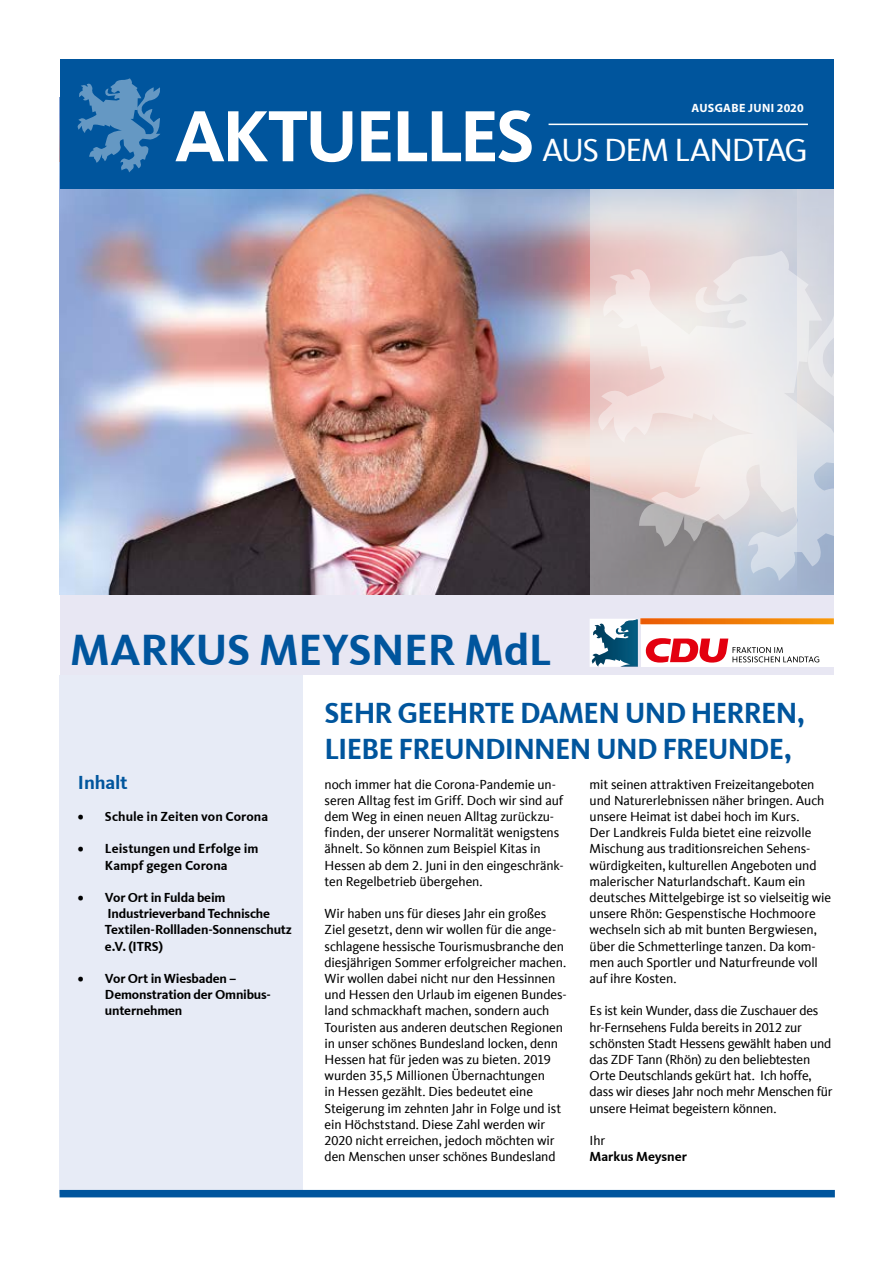
<style>
.page{position:relative;width:893px;height:1263px;background:#fff}
.page>*{position:absolute;margin:0;border:0;box-sizing:border-box;transform-origin:0 0}
.t1{font:700 75px "CDU Kievit Tab";letter-spacing:-.045em;color:#fff}
.t2{font:700 45px "CDU Kievit Tab";letter-spacing:-.01em;color:#00559d}
.t3{font:33px "CDU Kievit Tab";letter-spacing:-.045em;color:#fff}
.t4{font:700 30px/36px "CDU Kievit Tab";letter-spacing:-.025em;color:#00559d}
.t5{font:700 19.5px "CDU Kievit Tab";letter-spacing:-.01em;color:#00559d}
.t6{font:13.5px/16.2px "CDU Kievit Tab";letter-spacing:-.01em;color:#000}
.t7{font:700 13.5px/16.2px "CDU Kievit Tab";letter-spacing:-.01em;color:#000}
.t8{font:700 12px "Myriad Pro";letter-spacing:.03em;color:#fff}
</style>
<div class="page">
<div style="left:60px;top:675px;width:243px;height:519px;background:#e7ebf6"></div>
<div style="left:60px;top:60px;width:773px;height:615px;background:#e8e7f3"></div>
<img style="left:60px;top:189px;width:530px;height:405px">
<div style="left:60px;top:60px;width:773px;height:129px;background:#00559d"></div>
<svg style="left:77px;top:78px;width:83px;height:94px"></svg>
<hr style="left:549px;top:124px;width:259px;height:1px;background:#fff">
<div style="left:641px;top:624px;width:192px;height:43px;background:#fff"></div>
<img style="left:641px;top:619px;width:192px;height:5px">
<svg style="left:645px;top:638px;width:174px;height:25px"></svg>
<img style="left:590px;top:619px;width:48px;height:48px">
<svg style="left:590px;top:189px;width:243px;height:405px;background:#ccc9d0"></svg>
<svg style="left:596px;top:251px;width:237px;height:329px"></svg>
<div style="left:60px;top:1190px;width:775px;height:7px;background:#00559d"></div>
<h1 class="t1" style="left:174px;top:92px;width:362px">AKTUELLES</h1>
<p class="t8" style="left:691px;top:100px;width:114px">AUSGABE JUNI 2020</p>
<h3 class="t3" style="left:542px;top:132px;width:267px">AUS DEM LANDTAG</h3>
<h2 class="t2" style="left:70px;top:624px;width:483px">MARKUS MEYSNER MdL</h2>
<h3 class="t5" style="left:78px;top:771px;width:51px">Inhalt</h3>
<p class="t7" style="left:78px;top:808px;width:192px">• Schule in Zeiten von Corona</p>
<p class="t7" style="left:78px;top:841px;width:182px;text-align:center">• Leistungen und Erfolge im<br>Kampf gegen Corona</p>
<p class="t7" style="left:105px;top:889px;width:189px;text-indent:-27px">• Vor Ort in Fulda beim<br>Industrieverband Technische<br>Textilen-Rollladen-Sonnenschutz e.V. (ITRS)</p>
<p class="t7" style="left:105px;top:970px;width:168px;text-indent:-27px">• Vor Ort in Wiesbaden –<br>Demonstration der Omnibus&shy;unternehmen</p>
<h3 class="t4" style="left:325px;top:695px;width:482px">SEHR GEEHRTE DAMEN UND HERREN,<br>LIEBE FREUNDINNEN UND FREUNDE,</h3>
<p class="t6" style="left:590px;top:776px;width:243px">mit seinen attraktiven Freizeitangeboten und Naturerlebnissen näher bringen. Auch unsere Heimat ist dabei hoch im Kurs.<br>Der Landkreis Fulda bietet eine reizvolle Mischung aus traditionsreichen Sehens&shy;würdigkeiten, kulturellen Angeboten und malerischer Naturlandschaft. Kaum ein deutsches Mittelgebirge ist so vielseitig wie unsere Rhön: Gespenstische Hochmoore wechseln sich ab mit bunten Bergwiesen, über die Schmetterlinge tanzen. Da kom&shy;men auch Sportler und Naturfreunde voll auf ihre Kosten.</p>
<p class="t6" style="left:590px;top:1003px;width:245px">Es ist kein Wunder, dass die Zuschauer des hr-Fernsehens Fulda bereits in 2012 zur schönsten Stadt Hessens gewählt haben und das ZDF Tann (Rhön) zu den beliebtesten Orte Deutschlands gekürt hat. Ich hoffe, dass wir dieses Jahr noch mehr Menschen für unsere Heimat begeistern können.</p>
<p class="t6" style="left:590px;top:1132px;width:17px">Ihr</p>
<p class="t7" style="left:590px;top:1148px;width:99px">Markus Meysner</p>
<p class="t6" style="left:325px;top:776px;width:240px">noch immer hat die Corona-Pandemie un&shy;seren Alltag fest im Griff. Doch wir sind auf dem Weg in einen neuen Alltag zurückzu&shy;finden, der unserer Normalität wenigstens ähnelt. So können zum Beispiel Kitas in Hessen ab dem 2. Juni in den eingeschränk&shy;ten Regelbetrieb übergehen.</p>
<p class="t6" style="left:325px;top:906px;width:244px">Wir haben uns für dieses Jahr ein großes Ziel gesetzt, denn wir wollen für die ange&shy;schlagene hessische Tourismusbranche den diesjährigen Sommer erfolgreicher machen.<br>Wir wollen dabei nicht nur den Hessinnen und Hessen den Urlaub im eigenen Bundes&shy;land schmackhaft machen, sondern auch Touristen aus anderen deutschen Regionen in unser schönes Bundesland locken, denn Hessen hat für jeden was zu bieten. 2019 wurden 35,5 Millionen Übernachtungen<br>in Hessen gezählt. Dies bedeutet eine Steigerung im zehnten Jahr in Folge und ist ein Höchststand. Diese Zahl werden wir 2020 nicht erreichen, jedoch möchten wir den Menschen unser schönes Bundesland</p>
</div>
